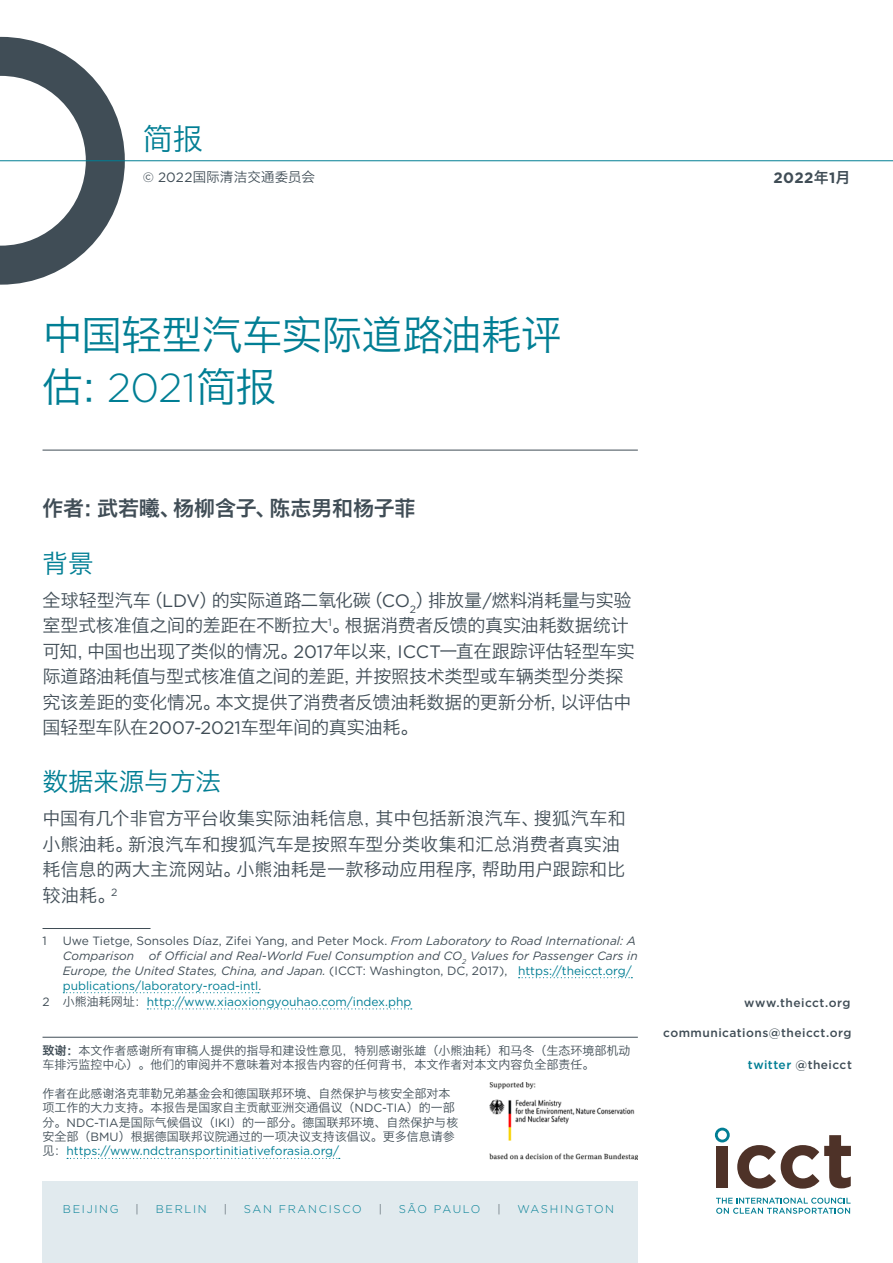
<style>
.page{position:relative;width:893px;height:1263px;background:#fff}
.page>*{position:absolute;margin:0;border:0;box-sizing:border-box;transform-origin:0 0}
.t1{font:40.5px/52.5px "Hiragino Sans GB W3";letter-spacing:-.02em;color:#007e94}
.t2{font:30px "Hiragino Sans GB W3";color:#007e94}
.t3{font:25.5px "Hiragino Sans GB W3";color:#007e94}
.t4{font:21px "Hiragino Sans GB W6";letter-spacing:-.005em;color:#404d56}
.t5{font:18px/25.5px "Hiragino Sans GB W3";letter-spacing:-.005em;color:#404d56}
.t6{font:700 15px "Gotham";color:#404d56}
.t7{font:13.5px "Hiragino Sans GB W3";letter-spacing:.005em;color:#404d56}
.t8{font:italic 12px/15px "Gotham";color:#404d56}
.t9{font:12px/14.4px "Hiragino Sans GB W3";color:#404d56}
.t10{font:12px "Gotham";color:#007e94}
.t11{font:500 12px "Gotham";letter-spacing:.04em;color:#404d56}
.t12{font:12px "Gotham";color:#404d56}
.t13{font:300 11.25px "Gotham";letter-spacing:.15em;color:#007e94}
.t14{font:300 11.25px "Gotham";letter-spacing:.115em;color:#007e94}
.t15{font:300 11.25px "Gotham";color:#404d56}
.s1{font-family:"Gotham"}
.s2{font-family:"Hiragino Sans GB W6";font-weight:400}
.s3{font-family:"Gotham";font-weight:300}
.s4{font-style:normal}
.s5{font-style:normal;color:#007e94}
.s6{color:#404d56}
.s7{font-family:"Hiragino Sans GB W3";color:#404d56}
.s8{font-family:"Hiragino Sans GB W6"}
.s9{color:#007e94}
</style>
<div class="page">
<hr style="left:43px;top:450px;width:595px;height:1px;background:#404d56">
<hr style="left:43px;top:928px;width:108px;height:1px;background:#404d56">
<svg style="left:519px;top:977px;width:113px;height:1px"></svg>
<svg style="left:63px;top:992px;width:196px;height:1px"></svg>
<svg style="left:147px;top:1008px;width:265px;height:1px"></svg>
<div style="left:43px;top:1182px;width:595px;height:81px;background:#e1eaee"></div>
<svg style="left:0;top:37px;width:125px;height:248px"></svg>
<hr style="left:0;top:160px;width:893px;height:1px;background:#007e94">
<svg style="left:716px;top:1197px;width:135px;height:17px"></svg>
<div style="left:716px;top:1146px;width:12px;height:42px;background:#4e3228"></div>
<svg style="left:737px;top:1135px;width:114px;height:53px"></svg>
<svg style="left:715px;top:1128px;width:15px;height:14px"></svg>
<hr style="left:43px;top:1037px;width:595px;height:1px;background:#404d56">
<svg style="left:67px;top:1158px;width:273px;height:1px"></svg>
<img style="left:489px;top:1082px;width:149px;height:78px">
<h2 class="t2" style="left:143px;top:120px;width:61px">简报</h2>
<p class="t7" style="left:143px;top:169px;width:174px"><span class="s1">© 2022</span>国际清洁交通委员会</p>
<p class="t6" style="left:774px;top:168px;width:78px">2022<span class="s2">年</span>1<span class="s2">月</span></p>
<h1 class="t1" style="left:43px;top:308px;width:520px">中国轻型汽车实际道路油耗评估：<span class="s3">2021</span>简报</h1>
<p class="t4" style="left:43px;top:494px;width:375px">作者：武若曦、杨柳含子、陈志男和杨子菲</p>
<h3 class="t3" style="left:43px;top:547px;width:52px">背景</h3>
<p class="t5" style="left:42px;top:587px;width:594px">全球轻型汽车（<span class="s1">LDV</span>）的实际道路二氧化碳（<span class="s1">CO</span><sub>2</sub>）排放量<span class="s1">/</span>燃料消耗量与实验室型式核准值之间的差距在不断拉大<sup>1</sup>。根据消费者反馈的真实油耗数据统计可知，中国也出现了类似的情况。<span class="s1">2017</span>年以来，<span class="s1">ICCT</span>一直在跟踪评估轻型车实际道路油耗值与型式核准值之间的差距，并按照技术类型或车辆类型分类探究该差距的变化情况。本文提供了消费者反馈油耗数据的更新分析，以评估中国轻型车队在<span class="s1">2007-2021</span>车型年间的真实油耗。</p>
<h3 class="t3" style="left:43px;top:765px;width:180px">数据来源与方法</h3>
<p class="t5" style="left:43px;top:805px;width:585px">中国有几个非官方平台收集实际油耗信息，其中包括新浪汽车、搜狐汽车和小熊油耗。新浪汽车和搜狐汽车是按照车型分类收集和汇总消费者真实油耗信息的两大主流网站。小熊油耗是一款移动应用程序，帮助用户跟踪和比较油耗。<sup>2</sup></p>
<p class="t12" style="left:43px;top:933px;width:6px">1</p>
<p class="t8" style="left:63px;top:933px;width:576px"><span class="s4">Uwe Tietge, Sonsoles Díaz, Zifei Yang, and Peter Mock.</span> From Laboratory to Road International: A Comparison of Official and Real-World Fuel Consumption and CO<sub>2</sub> Values for Passenger Cars in Europe, the United States, China, and Japan. <span class="s4">(ICCT: Washington, DC, 2017),</span> <span class="s5">https://theicct.org/ publications/laboratory-road-intl</span><span class="s4">.</span></p>
<p class="t10" style="left:43px;top:994px;width:370px"><span class="s6">2</span> <span class="s7">小熊油耗网址：</span>http://www.xiaoxiongyouhao.com/index.php</p>
<p class="t9" style="left:43px;top:1043px;width:589px"><span class="s8">致谢：</span>本文作者感谢所有审稿人提供的指导和建设性意见，特别感谢张雄（小熊油耗）和马冬（生态环境部机动车排污监控中心）。他们的审阅并不意味着对本报告内容的任何背书，本文作者对本文内容负全部责任。</p>
<p class="t9" style="left:43px;top:1086px;width:417px">作者在此感谢洛克菲勒兄弟基金会和德国联邦环境、自然保护与核安全部对本项工作的大力支持。本报告是国家自主贡献亚洲交通倡议（<span class="s1">NDC-TIA</span>）的一部分。<span class="s1">NDC-TIA</span>是国际气候倡议（<span class="s1">IKI</span>）的一部分。德国联邦环境、自然保护与核安全部（<span class="s1">BMU</span>）根据德国联邦议院通过的一项决议支持该倡议。更多信息请参</p>
<p class="t10" style="left:43px;top:1143px;width:298px"><span class="s7">见：</span>https://www.ndctransportinitiativeforasia.org/</p>
<p class="t13" style="left:63px;top:1202px;width:57px">BEIJING</p>
<p class="t15" style="left:136px;top:1202px;width:5px">|</p>
<p class="t13" style="left:156px;top:1202px;width:53px">BERLIN</p>
<p class="t15" style="left:224px;top:1202px;width:5px">|</p>
<p class="t13" style="left:244px;top:1202px;width:120px">SAN FRANCISCO</p>
<p class="t15" style="left:379px;top:1202px;width:5px">|</p>
<p class="t14" style="left:399px;top:1202px;width:83px">SÃO PAULO</p>
<p class="t15" style="left:497px;top:1202px;width:5px">|</p>
<p class="t13" style="left:517px;top:1202px;width:98px">WASHINGTON</p>
<p class="t11" style="left:744px;top:995px;width:108px">www.theicct.org</p>
<p class="t11" style="left:663px;top:1025px;width:190px">communications@theicct.org</p>
<p class="t11" style="left:748px;top:1057px;width:105px"><span class="s9">twitter</span> @theicct</p>
</div>
